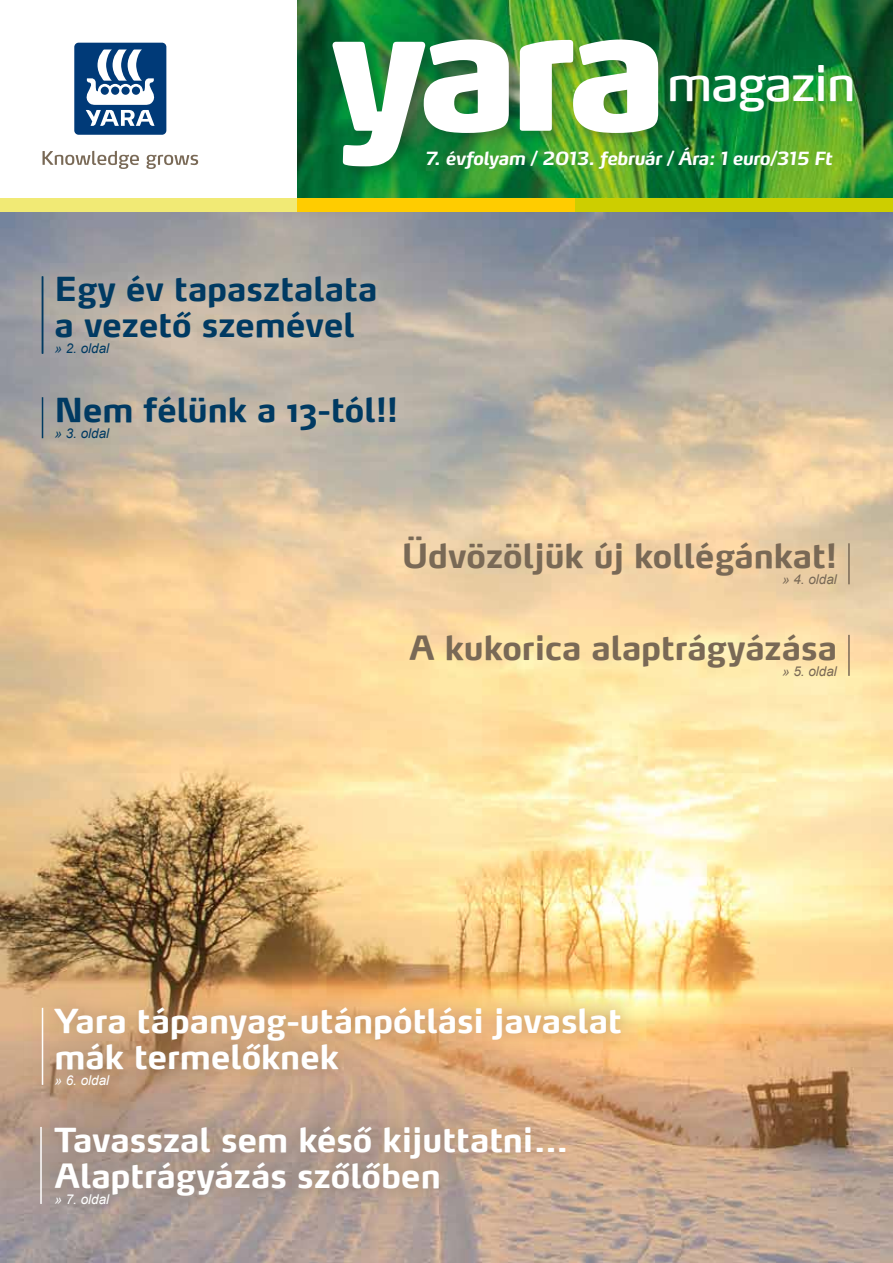
<style>
.page{position:relative;width:893px;height:1263px;background:#fff}
.page>*{position:absolute;margin:0;border:0;box-sizing:border-box;transform-origin:0 0}
.t1{font:900 169.5px "Max HU";color:#fff}
.t2{font:48px "Max HU";letter-spacing:-.015em;color:#fff}
.t3{font:700 33px/36px "Max HU";color:#fff}
.t4{font:700 33px/36px "Max HU";color:#003a62}
.t5{font:700 33px "Max HU";color:#796956}
.t6{font:italic 700 18px "Max LF";letter-spacing:-.02em;color:#fff}
.t7{font:italic 13.5px "Arial";color:#003a62}
.t8{font:italic 13.5px "Arial";color:#796956}
.t9{font:italic 13.5px "Arial";color:#fff}
</style>
<div class="page">
<img style="left:0;top:212px;width:893px;height:1051px">
<img style="left:298px;top:0;width:595px;height:198px">
<div style="left:0;top:198px;width:298px;height:13px;background:#f1ea75"></div>
<div style="left:575px;top:198px;width:318px;height:13px;background:#cdce00"></div>
<div style="left:298px;top:198px;width:277px;height:13px;background:#fc0"></div>
<svg style="left:74px;top:42px;width:93px;height:93px"></svg>
<svg style="left:43px;top:151px;width:96px;height:18px"></svg>
<svg style="left:146px;top:155px;width:52px;height:14px"></svg>
<div style="left:331px;top:38px;width:341px;height:143px;background:#1d1d1b;opacity:.25"></div>
<hr style="left:42px;top:276px;width:1px;height:78px;background:#003a62">
<hr style="left:42px;top:397px;width:1px;height:41px;background:#003a62">
<hr style="left:848px;top:543px;width:2px;height:41px;background:#796956">
<hr style="left:848px;top:635px;width:2px;height:41px;background:#796956">
<div style="left:22px;top:989px;width:617px;height:115px;background:#796956;opacity:.6"></div>
<hr style="left:42px;top:1008px;width:1px;height:77px;background:#fff">
<div style="left:21px;top:1108px;width:562px;height:115px;background:#796956;opacity:.6"></div>
<hr style="left:40px;top:1127px;width:2px;height:77px;background:#fff">
<h1 class="t1" style="left:329px;top:-40px;width:341px">yara</h1>
<h2 class="t2" style="left:667px;top:53px;width:190px">magazin</h2>
<p class="t6" style="left:425px;top:147px;width:408px">7. évfolyam / 2013. február / Ára: 1 euro/315 Ft</p>
<p class="t4" style="left:55px;top:271px;width:324px">Egy év tapasztalata a vezető szemével</p>
<p class="t7" style="left:55px;top:340px;width:56px">» 2. oldal</p>
<p class="t4" style="left:55px;top:392px;width:345px">Nem félünk a 13-tól!!</p>
<p class="t7" style="left:55px;top:425px;width:56px">» 3. oldal</p>
<p class="t5" style="left:402px;top:535px;width:437px">Üdvözöljük új kollégánkat!</p>
<p class="t8" style="left:782px;top:571px;width:56px">» 4. oldal</p>
<p class="t5" style="left:409px;top:627px;width:429px">A kukorica alaptrágyázása</p>
<p class="t8" style="left:782px;top:662px;width:56px">» 5. oldal</p>
<p class="t3" style="left:55px;top:1002px;width:569px">Yara tápanyag-utánpótlási javaslat mák termelőknek</p>
<p class="t9" style="left:55px;top:1071px;width:56px">» 6. oldal</p>
<p class="t3" style="left:55px;top:1121px;width:516px">Tavasszal sem késő kijuttatni…<br>Alaptrágyázás szőlőben</p>
<p class="t9" style="left:55px;top:1190px;width:56px">» 7. oldal</p>
</div>
